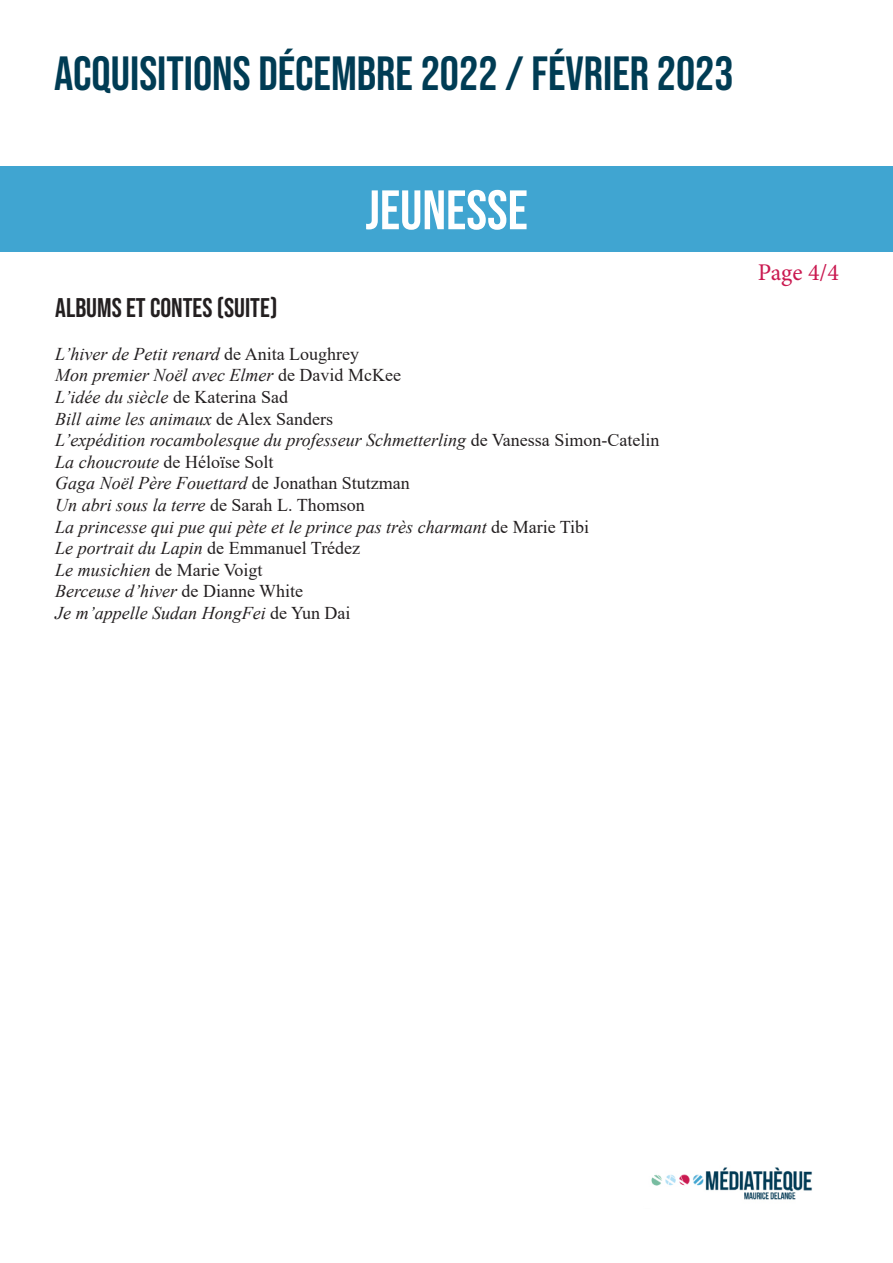
<style>
.page{position:relative;width:893px;height:1263px;background:#fff}
.page>*{position:absolute;margin:0;border:0;box-sizing:border-box;transform-origin:0 0}
.t1{font:55.5px "Bebas Neue";color:#fff}
.t2{font:48px "Bebas Neue";color:#003c54}
.t3{font:27px "Bebas Neue";color:#231f20}
.t4{font:24px "Minion Pro";color:#ca1950}
.t5{font:italic 18px "Times New Roman";color:#231f20}
.t6{font:18px "Times New Roman";color:#231f20}
.s1{font-style:normal}
.s2{font-style:italic}
</style>
<div class="page">
<div style="left:0;top:166px;width:893px;height:85px;background:#40a5d1"></div>
<img style="left:651px;top:1167px;width:161px;height:33px">
<h2 class="t2" style="left:54px;top:46px;width:681px">ACQUISITIONS DÉCEMBRE 2022 / FÉVRIER 2023</h2>
<h1 class="t1" style="left:365px;top:179px;width:164px">JEUNESSE</h1>
<p class="t3" style="left:55px;top:292px;width:224px">ALBUMS ET CONTES (SUITE)</p>
<p class="t5" style="left:55px;top:341px;width:305px">L’hiver de Petit renard <span class="s1">de Anita Loughrey</span></p>
<p class="t5" style="left:55px;top:363px;width:347px">Mon premier Noël avec Elmer <span class="s1">de David McKee</span></p>
<p class="t5" style="left:55px;top:385px;width:234px">L’idée du siècle <span class="s1">de Katerina Sad</span></p>
<p class="t5" style="left:55px;top:406px;width:279px">Bill aime les animaux <span class="s1">de Alex Sanders</span></p>
<p class="t5" style="left:55px;top:428px;width:606px">L’expédition rocambolesque du professeur Schmetterling <span class="s1">de Vanessa Simon-Catelin</span></p>
<p class="t6" style="left:55px;top:449px;width:220px"><span class="s2">La choucroute</span> de Héloïse Solt</p>
<p class="t5" style="left:55px;top:471px;width:356px">Gaga Noël Père Fouettard <span class="s1">de Jonathan Stutzman</span></p>
<p class="t5" style="left:55px;top:493px;width:311px">Un abri sous la terre <span class="s1">de Sarah L. Thomson</span></p>
<p class="t5" style="left:55px;top:514px;width:535px">La princesse qui pue qui pète et le prince pas très charmant <span class="s1">de Marie Tibi</span></p>
<p class="t5" style="left:55px;top:536px;width:306px">Le portrait du Lapin <span class="s1">de Emmanuel Trédez</span></p>
<p class="t6" style="left:55px;top:557px;width:209px"><span class="s2">Le musichien</span> de Marie Voigt</p>
<p class="t5" style="left:55px;top:579px;width:249px">Berceuse d’hiver <span class="s1">de Dianne White</span></p>
<p class="t5" style="left:55px;top:601px;width:297px">Je m’appelle Sudan HongFei <span class="s1">de Yun Dai</span></p>
<p class="t4" style="left:758px;top:257px;width:83px">Page 4/4</p>
</div>
